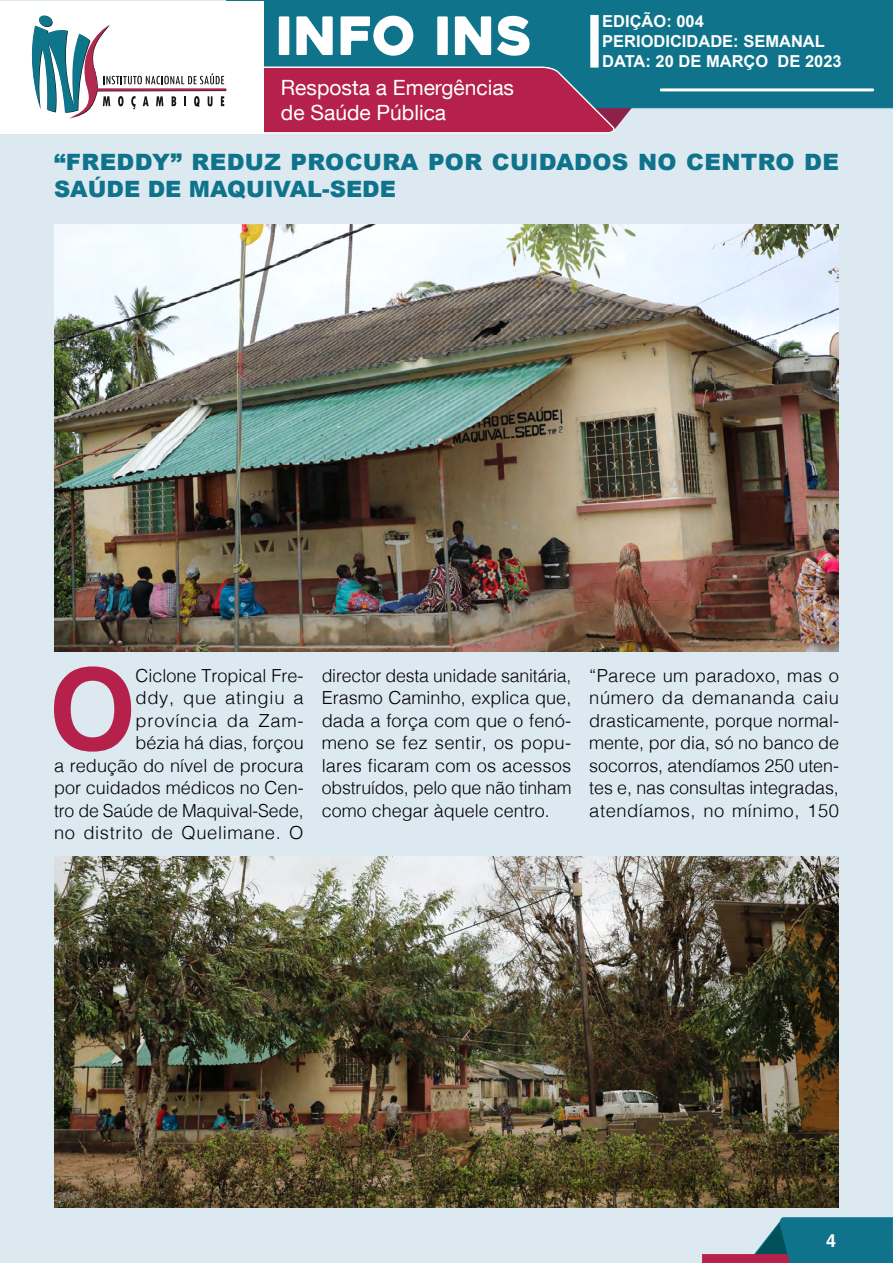
<style>
.page{position:relative;width:893px;height:1263px;background:#dde9f1}
.page>*{position:absolute;margin:0;border:0;box-sizing:border-box;transform-origin:0 0}
.t1{font:700 111.75px "Helvetica";color:#b5214a}
.t2{font:52.8px "Heavitas";color:#fff}
.t3{font:900 22.5px/27px "Arial";letter-spacing:.015em;color:#0e738b}
.t4{font:21px/25.2px "Helvetica Neue LT Com";color:#fff}
.t5{font:300 18px/22.5px "Helvetica";color:#000;text-align:justify}
.t6{font:700 18px "Helvetica";color:#fff}
.t7{font:700 16.5px/19.8px "Arial";color:#fff}
</style>
<div class="page">
<div style="left:702px;top:1254px;width:191px;height:9px;background:#b5214a"></div>
<svg style="left:753px;top:1217px;width:140px;height:46px;background:#28778d"></svg>
<div style="left:227px;top:0;width:666px;height:108px;background:#0e738b"></div>
<div style="left:1px;top:1px;width:263px;height:132px;background:#fff"></div>
<hr style="left:660px;top:88px;width:214px;height:3px;background:#fff">
<svg style="left:31px;top:15px;width:609px;height:118px"></svg>
<div style="left:591px;top:16px;width:7px;height:51px;border:1px solid #fff"></div>
<img style="left:54px;top:224px;width:785px;height:428px">
<img style="left:54px;top:856px;width:785px;height:351px">
<h2 class="t2" style="left:276px;top:3px;width:258px">INFO INS</h2>
<p class="t4" style="left:281px;top:74px;width:235px">Resposta a Emergências de Saúde Pública</p>
<p class="t7" style="left:602px;top:12px;width:241px">EDIÇÃO: 004<br>PERIODICIDADE: SEMANAL<br>DATA: 20 DE MARÇO DE 2023</p>
<p class="t3" style="left:54px;top:148px;width:787px">“FREDDY” REDUZ PROCURA POR CUIDADOS NO CENTRO DE<br>SAÚDE DE MAQUIVAL-SEDE</p>
<h1 class="t1" style="left:48px;top:642px;width:88px">O</h1>
<p class="t5" style="left:54px;top:663px;width:251px;text-align:right">Ciclone Tropical Fre-<br>ddy, que atingiu a província da Zam-<br>bézia há dias, forçou<br>a redução do nível de procura por cuidados médicos no Cen&shy;tro de Saúde de Maquival-Sede, no distrito de Quelimane. O</p>
<p class="t5" style="left:322px;top:663px;width:251px">director desta unidade sanitária, Erasmo Caminho, explica que, dada a força com que o fenó&shy;meno se fez sentir, os popu&shy;lares ficaram com os acessos obstruídos, pelo que não tinham como chegar àquele centro.</p>
<p class="t5" style="left:589px;top:663px;width:251px">“Parece um paradoxo, mas o número da demananda caiu drasticamente, porque normal&shy;mente, por dia, só no banco de socorros, atendíamos 250 uten&shy;tes e, nas consultas integradas, atendíamos, no mínimo, 150</p>
<p class="t6" style="left:826px;top:1229px;width:12px">4</p>
</div>
